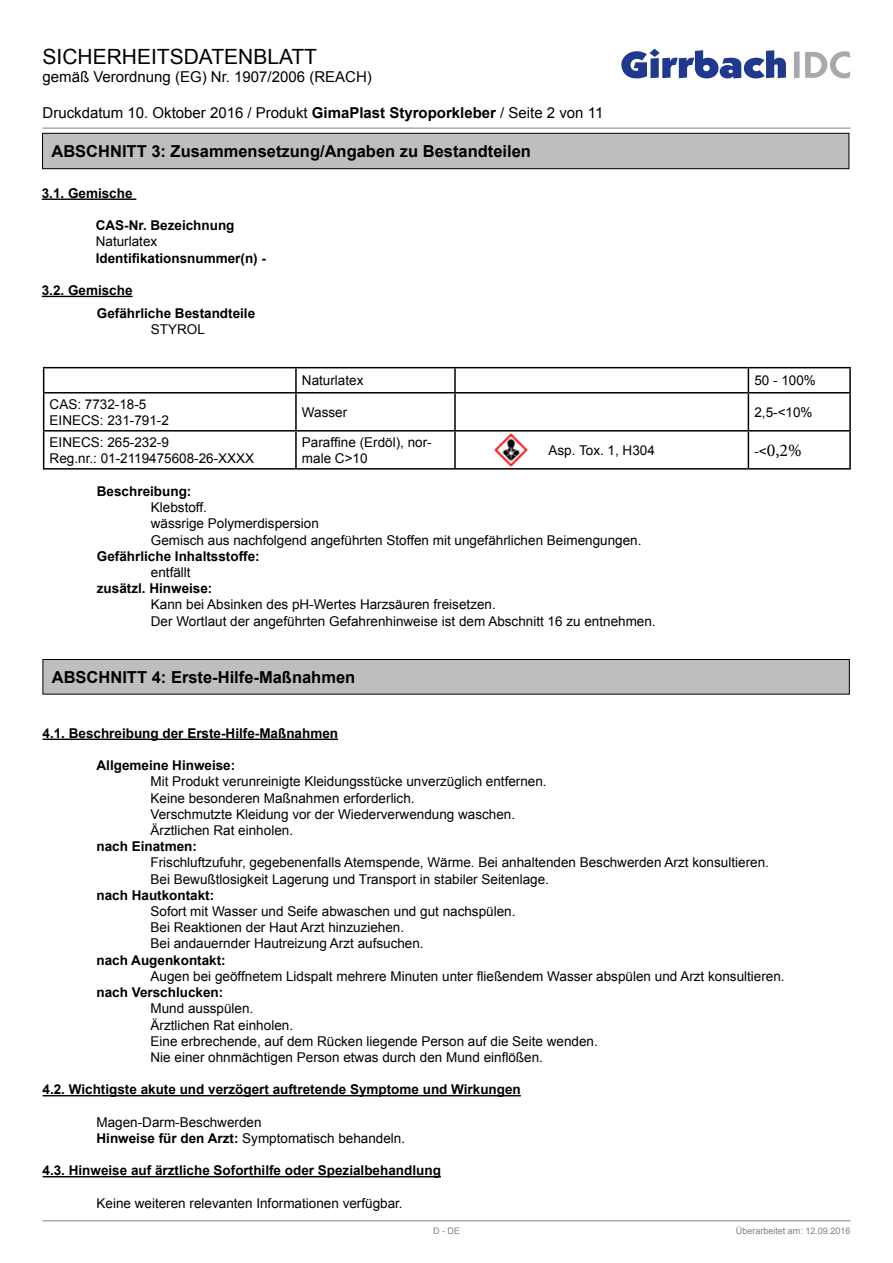
<style>
.page{position:relative;width:893px;height:1263px;background:#fff}
.page>*{position:absolute;margin:0;border:0;box-sizing:border-box;transform-origin:0 0}
.t1{font:21px "Arial";color:#000}
.t2{font:18px "Minion Pro";color:#000}
.t3{font:700 16.5px "Arial";color:#000}
.t4{font:15px "Arial";color:#000}
.t5{font:13.5px/16.2px "Arial";color:#000}
.t6{font:700 13.5px/22.6px "Arial";color:#000}
.t7{font:9px "Arial";color:#808285}
.s1{font-weight:700}
.s2{font-family:"Arial";font-size:13.5px}
</style>
<div class="page">
<svg style="left:621px;top:49px;width:165px;height:29px"></svg>
<svg style="left:794px;top:51px;width:56px;height:27px"></svg>
<hr style="left:43px;top:128px;width:807px;height:1px;background:#808285">
<hr style="left:43px;top:1220px;width:807px;height:1px;background:#808285">
<div style="left:43px;top:133px;width:806px;height:36px;background:#bcbec0"></div>
<div style="left:42px;top:133px;width:807px;height:36px;border:1px solid #000"></div>
<hr style="left:42px;top:198px;width:94px;height:2px;background:#000">
<hr style="left:42px;top:296px;width:91px;height:1px;background:#000">
<hr style="left:43px;top:367px;width:253px;height:1px;background:#000">
<svg style="left:43px;top:368px;width:1px;height:24px"></svg>
<hr style="left:296px;top:367px;width:159px;height:1px;background:#000">
<hr style="left:295px;top:368px;width:2px;height:24px;background:#000">
<hr style="left:455px;top:367px;width:293px;height:1px;background:#000">
<hr style="left:454px;top:368px;width:2px;height:24px;background:#000">
<hr style="left:748px;top:367px;width:103px;height:1px;background:#000">
<svg style="left:748px;top:368px;width:1px;height:24px"></svg>
<hr style="left:849px;top:368px;width:2px;height:24px;background:#000">
<hr style="left:43px;top:392px;width:253px;height:1px;background:#000">
<hr style="left:43px;top:393px;width:1px;height:37px;background:#000">
<hr style="left:296px;top:392px;width:159px;height:1px;background:#000">
<hr style="left:295px;top:393px;width:2px;height:37px;background:#000">
<hr style="left:455px;top:392px;width:293px;height:1px;background:#000">
<hr style="left:454px;top:393px;width:2px;height:37px;background:#000">
<hr style="left:748px;top:392px;width:103px;height:1px;background:#000">
<hr style="left:748px;top:393px;width:1px;height:37px;background:#000">
<hr style="left:849px;top:393px;width:2px;height:37px;background:#000">
<hr style="left:43px;top:430px;width:253px;height:2px;background:#000">
<hr style="left:43px;top:432px;width:1px;height:36px;background:#000">
<hr style="left:296px;top:430px;width:159px;height:2px;background:#000">
<hr style="left:295px;top:432px;width:2px;height:36px;background:#000">
<hr style="left:455px;top:430px;width:293px;height:2px;background:#000">
<hr style="left:454px;top:432px;width:2px;height:36px;background:#000">
<hr style="left:748px;top:430px;width:103px;height:2px;background:#000">
<hr style="left:748px;top:432px;width:1px;height:36px;background:#000">
<hr style="left:849px;top:432px;width:2px;height:36px;background:#000">
<hr style="left:43px;top:468px;width:253px;height:2px;background:#000">
<hr style="left:296px;top:468px;width:159px;height:2px;background:#000">
<hr style="left:455px;top:468px;width:293px;height:2px;background:#000">
<hr style="left:748px;top:468px;width:103px;height:2px;background:#000">
<img style="left:494px;top:434px;width:33px;height:33px">
<div style="left:43px;top:659px;width:806px;height:35px;background:#bcbec0"></div>
<div style="left:43px;top:659px;width:807px;height:35px;border:1px solid #000"></div>
<hr style="left:43px;top:738px;width:295px;height:2px;background:#000">
<hr style="left:43px;top:1095px;width:478px;height:1px;background:#000">
<hr style="left:43px;top:1176px;width:398px;height:1px;background:#000">
<h1 class="t1" style="left:43px;top:43px;width:276px">SICHERHEITSDATENBLATT</h1>
<p class="t4" style="left:43px;top:67px;width:331px">gemäß Verordnung (EG) Nr. 1907/2006 (REACH)</p>
<p class="t4" style="left:43px;top:103px;width:562px">Druckdatum 10. Oktober 2016 / Produkt <span class="s1">GimaPlast Styroporkleber</span> / Seite 2 von 11</p>
<p class="t3" style="left:51px;top:140px;width:481px">ABSCHNITT 3: Zusammensetzung/Angaben zu Bestandteilen</p>
<p class="t6" style="left:42px;top:182px;width:92px">3.1. Gemische</p>
<p class="t6" style="left:96px;top:215px;width:140px">CAS-Nr. Bezeichnung</p>
<p class="t5" style="left:96px;top:234px;width:63px">Naturlatex</p>
<p class="t6" style="left:96px;top:247px;width:172px">Identifikationsnummer(n) -</p>
<p class="t6" style="left:97px;top:279px;width:160px;text-indent:-55px">3.2. Gemische<br>Gefährliche Bestandteile</p>
<p class="t5" style="left:151px;top:321px;width:56px">STYROL</p>
<p class="t5" style="left:302px;top:372px;width:63px">Naturlatex</p>
<p class="t5" style="left:754px;top:372px;width:63px">50 - 100%</p>
<p class="t5" style="left:50px;top:396px;width:121px">CAS: 7732-18-5<br>EINECS: 231-791-2</p>
<p class="t5" style="left:302px;top:404px;width:47px">Wasser</p>
<p class="t5" style="left:754px;top:404px;width:60px">2,5-&lt;10%</p>
<p class="t5" style="left:50px;top:434px;width:206px">EINECS: 265-232-9<br>Reg.nr.: 01-2119475608-26-XXXX</p>
<p class="t5" style="left:302px;top:434px;width:131px">Paraffine (Erdöl), nor&shy;male C&gt;10</p>
<p class="t5" style="left:549px;top:442px;width:108px">Asp. Tox. 1, H304</p>
<h2 class="t2" style="left:754px;top:439px;width:49px"><span class="s2">-&lt;</span>0,2%</h2>
<p class="t6" style="left:97px;top:480px;width:96px">Beschreibung:</p>
<p class="t5" style="left:151px;top:499px;width:492px">Klebstoff.<br>wässrige Polymerdispersion<br>Gemisch aus nachfolgend angeführten Stoffen mit ungefährlichen Beimengungen.</p>
<p class="t6" style="left:97px;top:545px;width:164px">Gefährliche Inhaltsstoffe:</p>
<p class="t5" style="left:151px;top:564px;width:41px">entfällt</p>
<p class="t6" style="left:97px;top:577px;width:117px">zusätzl. Hinweise:</p>
<p class="t5" style="left:151px;top:597px;width:506px">Kann bei Absinken des pH-Wertes Harzsäuren freisetzen.<br>Der Wortlaut der angeführten Gefahrenhinweise ist dem Abschnitt 16 zu entnehmen.</p>
<p class="t3" style="left:52px;top:666px;width:305px">ABSCHNITT 4: Erste-Hilfe-Maßnahmen</p>
<p class="t6" style="left:43px;top:722px;width:297px">4.1. Beschreibung der Erste-Hilfe-Maßnahmen</p>
<p class="t6" style="left:97px;top:755px;width:140px">Allgemeine Hinweise:</p>
<p class="t5" style="left:151px;top:774px;width:398px">Mit Produkt verunreinigte Kleidungsstücke unverzüglich entfernen.<br>Keine besonderen Maßnahmen erforderlich.<br>Verschmutzte Kleidung vor der Wiederverwendung waschen.<br>Ärztlichen Rat einholen.</p>
<p class="t6" style="left:97px;top:836px;width:102px">nach Einatmen:</p>
<p class="t5" style="left:151px;top:855px;width:620px">Frischluftzufuhr, gegebenenfalls Atemspende, Wärme. Bei anhaltenden Beschwerden Arzt konsultieren.<br>Bei Bewußtlosigkeit Lagerung und Transport in stabiler Seitenlage.</p>
<p class="t6" style="left:97px;top:884px;width:119px">nach Hautkontakt:</p>
<p class="t5" style="left:151px;top:903px;width:366px">Sofort mit Wasser und Seife abwaschen und gut nachspülen.<br>Bei Reaktionen der Haut Arzt hinzuziehen.<br>Bei andauernder Hautreizung Arzt aufsuchen.</p>
<p class="t6" style="left:97px;top:949px;width:131px">nach Augenkontakt:</p>
<p class="t5" style="left:151px;top:968px;width:636px">Augen bei geöffnetem Lidspalt mehrere Minuten unter fließendem Wasser abspülen und Arzt konsultieren.</p>
<p class="t6" style="left:97px;top:981px;width:128px">nach Verschlucken:</p>
<p class="t5" style="left:151px;top:1000px;width:449px">Mund ausspülen.<br>Ärztlichen Rat einholen.<br>Eine erbrechende, auf dem Rücken liegende Person auf die Seite wenden.<br>Nie einer ohnmächtigen Person etwas durch den Mund einflößen.</p>
<p class="t6" style="left:43px;top:1079px;width:480px">4.2. Wichtigste akute und verzögert auftretende Symptome und Wirkungen</p>
<p class="t5" style="left:97px;top:1114px;width:310px">Magen-Darm-Beschwerden<br><span class="s1">Hinweise für den Arzt:</span> Symptomatisch behandeln.</p>
<p class="t6" style="left:43px;top:1160px;width:400px">4.3. Hinweise auf ärztliche Soforthilfe oder Spezialbehandlung</p>
<p class="t5" style="left:97px;top:1195px;width:308px">Keine weiteren relevanten Informationen verfügbar.</p>
<p class="t7" style="left:433px;top:1225px;width:28px">D - DE</p>
<p class="t7" style="left:736px;top:1225px;width:116px">Überarbeitet am: 12.09.2016</p>
</div>
